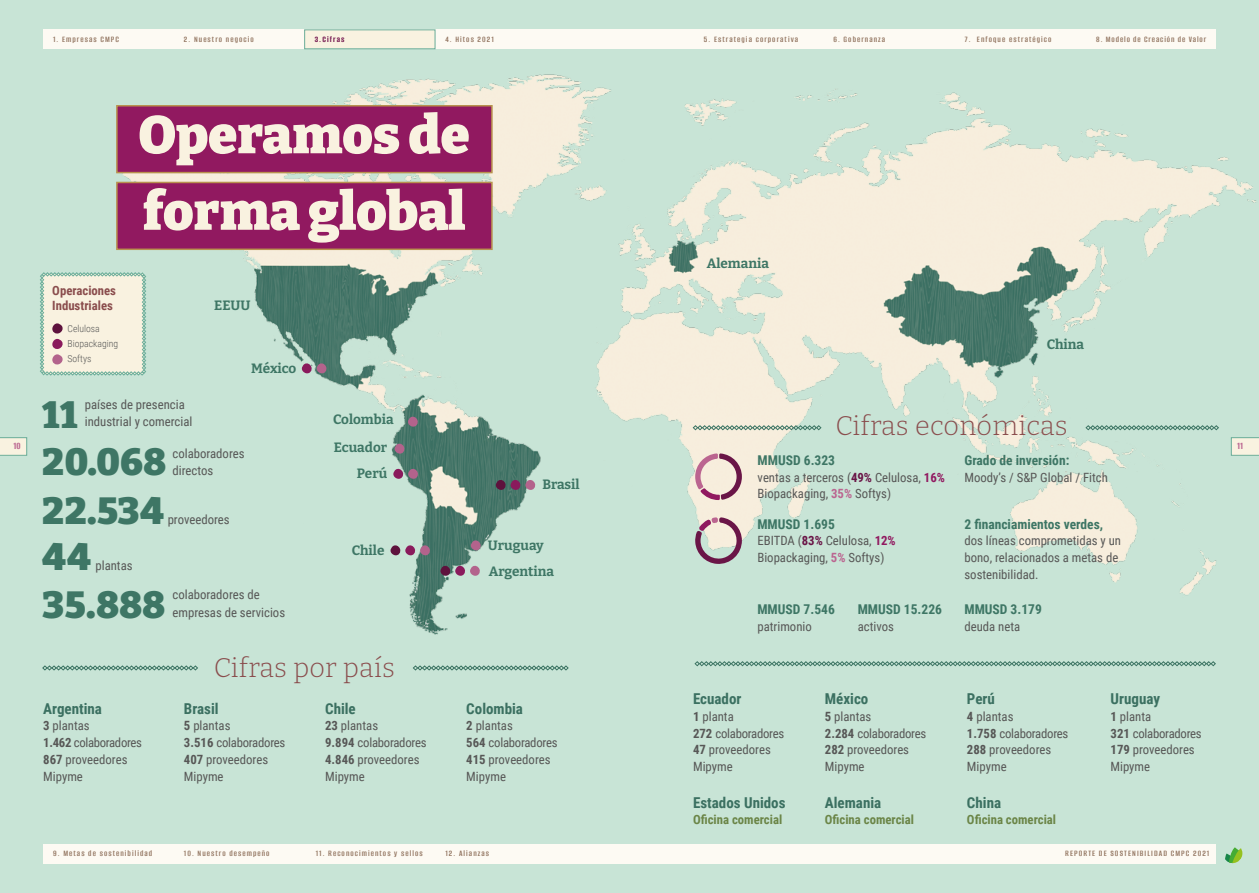
<style>
.page{position:relative;width:1259px;height:893px;background:#c8e4d6}
.page>*{position:absolute;margin:0;border:0;box-sizing:border-box;transform-origin:0 0}
.t1{font:900 52.5px/76.5px "Bitter";color:#f9f2e0}
.t2{font:900 37.5px "Bitter";letter-spacing:.015em;color:#3e7665}
.t3{font:300 27px "Bitter";letter-spacing:.01em;color:#8a4d4d}
.t4{font:700 15px "Roboto Condensed";color:#3b7061}
.t5{font:700 13.5px "Roboto Condensed";color:#3e7665}
.t6{font:700 13.5px "Bitter";color:#3e7665}
.t7{font:12.75px/16.8px "Roboto Condensed";color:#575756}
.t8{font:700 12.75px "Roboto Condensed";color:#6b8547}
.t9{font:700 12.75px/15.3px "Roboto Condensed";color:#8a4d4d}
.t10{font:700 10.5px "Alumni Sans";color:#bb6590}
.t11{font:300 9.75px/15px "Roboto Condensed";color:#575756}
.t12{font:600 9px "Alumni Sans";letter-spacing:.12em;color:#90725d}
.t13{font:600 9px "Alumni Sans";letter-spacing:.1em;color:#90725d}
.t14{font:700 9px "Alumni Sans";letter-spacing:.12em;color:#751850}
.s1{font-weight:700}
.s2{font-weight:700;color:#6a1547}
.s3{font-weight:700;color:#911960}
.s4{font-weight:700;color:#bb6590}
</style>
<div class="page">
<img style="left:27px;top:74px;width:1229px;height:790px">
<svg style="left:496px;top:479px;width:40px;height:12px"></svg>
<svg style="left:440px;top:565px;width:41px;height:12px"></svg>
<svg style="left:390px;top:544px;width:41px;height:12px"></svg>
<svg style="left:302px;top:362px;width:26px;height:12px"></svg>
<svg style="left:393px;top:468px;width:26px;height:12px"></svg>
<svg style="left:394px;top:443px;width:11px;height:11px"></svg>
<svg style="left:408px;top:416px;width:11px;height:11px"></svg>
<svg style="left:471px;top:539px;width:11px;height:12px"></svg>
<svg style="left:42px;top:665px;width:156px;height:5px"></svg>
<svg style="left:413px;top:665px;width:155px;height:5px"></svg>
<svg style="left:40px;top:272px;width:106px;height:103px;background:#e9e7d6"></svg>
<div style="left:116px;top:105px;width:377px;height:68px;background:#911960;border:2px solid #b8914e"></div>
<div style="left:116px;top:182px;width:377px;height:68px;background:#911960;border:2px solid #b8914e"></div>
<svg style="left:0;top:437px;width:27px;height:19px"></svg>
<div style="left:43px;top:30px;width:586px;height:19px;background:#fdfaf3"></div>
<svg style="left:303px;top:29px;width:133px;height:21px;background:#e7ead8"></svg>
<div style="left:43px;top:844px;width:586px;height:19px;background:#fdfaf3"></div>
<svg style="left:693px;top:425px;width:128px;height:5px"></svg>
<svg style="left:1085px;top:425px;width:134px;height:5px"></svg>
<svg style="left:695px;top:453px;width:47px;height:47px;background:#d6b4b8"></svg>
<svg style="left:695px;top:517px;width:47px;height:48px"></svg>
<svg style="left:694px;top:661px;width:521px;height:5px"></svg>
<svg style="left:1230px;top:437px;width:29px;height:19px"></svg>
<div style="left:629px;top:30px;width:587px;height:19px;background:#fdfaf3"></div>
<div style="left:629px;top:844px;width:587px;height:19px;background:#fdfaf3"></div>
<svg style="left:1223px;top:847px;width:19px;height:16px"></svg>
<p class="t12" style="left:53px;top:35px;width:67px">1. Empresas CMPC</p>
<p class="t12" style="left:184px;top:35px;width:71px">2. Nuestro negocio</p>
<p class="t14" style="left:315px;top:35px;width:31px">3.Cifras</p>
<p class="t12" style="left:445px;top:35px;width:50px">4. Hitos 2021</p>
<p class="t10" style="left:13px;top:441px;width:9px">10</p>
<p class="t9" style="left:52px;top:282px;width:65px">Operaciones<br>Industriales</p>
<p class="t11" style="left:68px;top:321px;width:52px">Celulosa<br>Biopackaging<br>Softys</p>
<h1 class="t1" style="left:138px;top:95px;width:333px">Operamos de forma global</h1>
<p class="t6" style="left:214px;top:297px;width:38px">EEUU</p>
<p class="t6" style="left:251px;top:359px;width:47px">México</p>
<h2 class="t2" style="left:42px;top:391px;width:36px">11</h2>
<p class="t7" style="left:85px;top:396px;width:101px">países de presencia</p>
<p class="t7" style="left:85px;top:413px;width:109px">industrial y comercial</p>
<h2 class="t2" style="left:42px;top:438px;width:125px">20.068</h2>
<p class="t7" style="left:172px;top:444px;width:74px">colaboradores</p>
<p class="t7" style="left:172px;top:461px;width:42px">directos</p>
<h2 class="t2" style="left:42px;top:487px;width:123px">22.534</h2>
<p class="t7" style="left:168px;top:510px;width:63px">proveedores</p>
<h2 class="t2" style="left:42px;top:533px;width:50px">44</h2>
<p class="t7" style="left:95px;top:556px;width:39px">plantas</p>
<h2 class="t2" style="left:42px;top:581px;width:124px">35.888</h2>
<p class="t7" style="left:172px;top:585px;width:114px;line-height:18px">colaboradores de empresas de servicios</p>
<p class="t6" style="left:333px;top:411px;width:62px">Colombia</p>
<p class="t6" style="left:334px;top:439px;width:55px">Ecuador</p>
<p class="t6" style="left:357px;top:464px;width:32px">Perú</p>
<p class="t6" style="left:352px;top:542px;width:34px">Chile</p>
<p class="t4" style="left:43px;top:698px;width:60px">Argentina</p>
<p class="t7" style="left:43px;top:717px;width:100px"><span class="s1">3</span> plantas<br><span class="s1">1.462</span> colaboradores<br><span class="s1">867</span> proveedores<br>Mipyme</p>
<h3 class="t3" style="left:214px;top:651px;width:183px">Cifras por país</h3>
<p class="t4" style="left:184px;top:698px;width:36px">Brasil</p>
<p class="t7" style="left:184px;top:717px;width:103px"><span class="s1">5</span> plantas<br><span class="s1">3.516</span> colaboradores<br><span class="s1">407</span> proveedores<br>Mipyme</p>
<p class="t4" style="left:325px;top:698px;width:32px">Chile</p>
<p class="t7" style="left:325px;top:717px;width:103px"><span class="s1">23</span> plantas<br><span class="s1">9.894</span> colaboradores<br><span class="s1">4.846</span> proveedores<br>Mipyme</p>
<p class="t6" style="left:542px;top:475px;width:39px">Brasil</p>
<p class="t6" style="left:488px;top:537px;width:57px">Uruguay</p>
<p class="t6" style="left:489px;top:562px;width:67px">Argentina</p>
<p class="t4" style="left:466px;top:698px;width:58px">Colombia</p>
<p class="t7" style="left:466px;top:717px;width:93px"><span class="s1">2</span> plantas<br><span class="s1">564</span> colaboradores<br><span class="s1">415</span> proveedores<br>Mipyme</p>
<p class="t12" style="left:53px;top:849px;width:101px">9. Metas de sostenibilidad</p>
<p class="t12" style="left:184px;top:849px;width:87px">10. Nuestro desempeño</p>
<p class="t12" style="left:316px;top:849px;width:108px">11. Reconocimientos y sellos</p>
<p class="t12" style="left:445px;top:849px;width:45px">12. Alianzas</p>
<p class="t12" style="left:704px;top:35px;width:96px">5. Estrategia corporativa</p>
<p class="t12" style="left:833px;top:35px;width:53px">6. Gobernanza</p>
<p class="t12" style="left:964px;top:35px;width:88px">7. Enfoque estratégico</p>
<p class="t13" style="left:1096px;top:35px;width:111px">8. Modelo de Creación de Valor</p>
<p class="t6" style="left:707px;top:254px;width:64px">Alemania</p>
<p class="t6" style="left:1047px;top:336px;width:39px">China</p>
<h3 class="t3" style="left:835px;top:409px;width:234px">Cifras económicas</h3>
<p class="t5" style="left:757px;top:450px;width:79px">MMUSD 6.323</p>
<p class="t7" style="left:757px;top:468px;width:189px">ventas a terceros (<span class="s2">49%</span> Celulosa, <span class="s3">16%<br></span>Biopackaging, <span class="s4">35%</span> Softys)</p>
<p class="t5" style="left:757px;top:514px;width:79px">MMUSD 1.695</p>
<p class="t7" style="left:757px;top:532px;width:140px">EBITDA (<span class="s2">83%</span> Celulosa, <span class="s3">12%<br></span>Biopackaging, <span class="s4">5%</span> Softys)</p>
<p class="t5" style="left:964px;top:450px;width:106px">Grado de inversión:</p>
<p class="t7" style="left:964px;top:468px;width:145px">Moody’s / S&amp;P Global / Fitch</p>
<p class="t5" style="left:964px;top:514px;width:140px">2 financiamientos verdes,</p>
<p class="t7" style="left:964px;top:532px;width:158px">dos líneas comprometidas y un bono, relacionados a metas de sostenibilidad.</p>
<p class="t5" style="left:757px;top:600px;width:79px">MMUSD 7.546</p>
<p class="t7" style="left:757px;top:617px;width:56px">patrimonio</p>
<p class="t5" style="left:857px;top:600px;width:86px">MMUSD 15.226</p>
<p class="t7" style="left:857px;top:617px;width:38px">activos</p>
<p class="t5" style="left:964px;top:600px;width:79px">MMUSD 3.179</p>
<p class="t7" style="left:964px;top:617px;width:57px">deuda neta</p>
<p class="t4" style="left:693px;top:688px;width:50px">Ecuador</p>
<p class="t7" style="left:693px;top:707px;width:93px"><span class="s1">1</span> planta<br><span class="s1">272</span> colaboradores<br><span class="s1">47</span> proveedores<br>Mipyme</p>
<p class="t4" style="left:693px;top:792px;width:94px">Estados Unidos</p>
<p class="t8" style="left:693px;top:811px;width:91px">Oficina comercial</p>
<p class="t4" style="left:825px;top:688px;width:45px">México</p>
<p class="t7" style="left:825px;top:707px;width:103px"><span class="s1">5</span> plantas<br><span class="s1">2.284</span> colaboradores<br><span class="s1">282</span> proveedores<br>Mipyme</p>
<p class="t4" style="left:825px;top:792px;width:58px">Alemania</p>
<p class="t8" style="left:825px;top:811px;width:91px">Oficina comercial</p>
<p class="t4" style="left:967px;top:688px;width:29px">Perú</p>
<p class="t7" style="left:967px;top:707px;width:103px"><span class="s1">4</span> plantas<br><span class="s1">1.758</span> colaboradores<br><span class="s1">288</span> proveedores<br>Mipyme</p>
<p class="t4" style="left:967px;top:792px;width:36px">China</p>
<p class="t8" style="left:967px;top:811px;width:91px">Oficina comercial</p>
<p class="t4" style="left:1110px;top:688px;width:51px">Uruguay</p>
<p class="t7" style="left:1110px;top:707px;width:93px"><span class="s1">1</span> planta<br><span class="s1">321</span> colaboradores<br><span class="s1">179</span> proveedores<br>Mipyme</p>
<p class="t12" style="left:1065px;top:849px;width:145px">REPORTE DE SOSTENIBILIDAD CMPC 2021</p>
<p class="t10" style="left:1237px;top:441px;width:7px">11</p>
</div>
